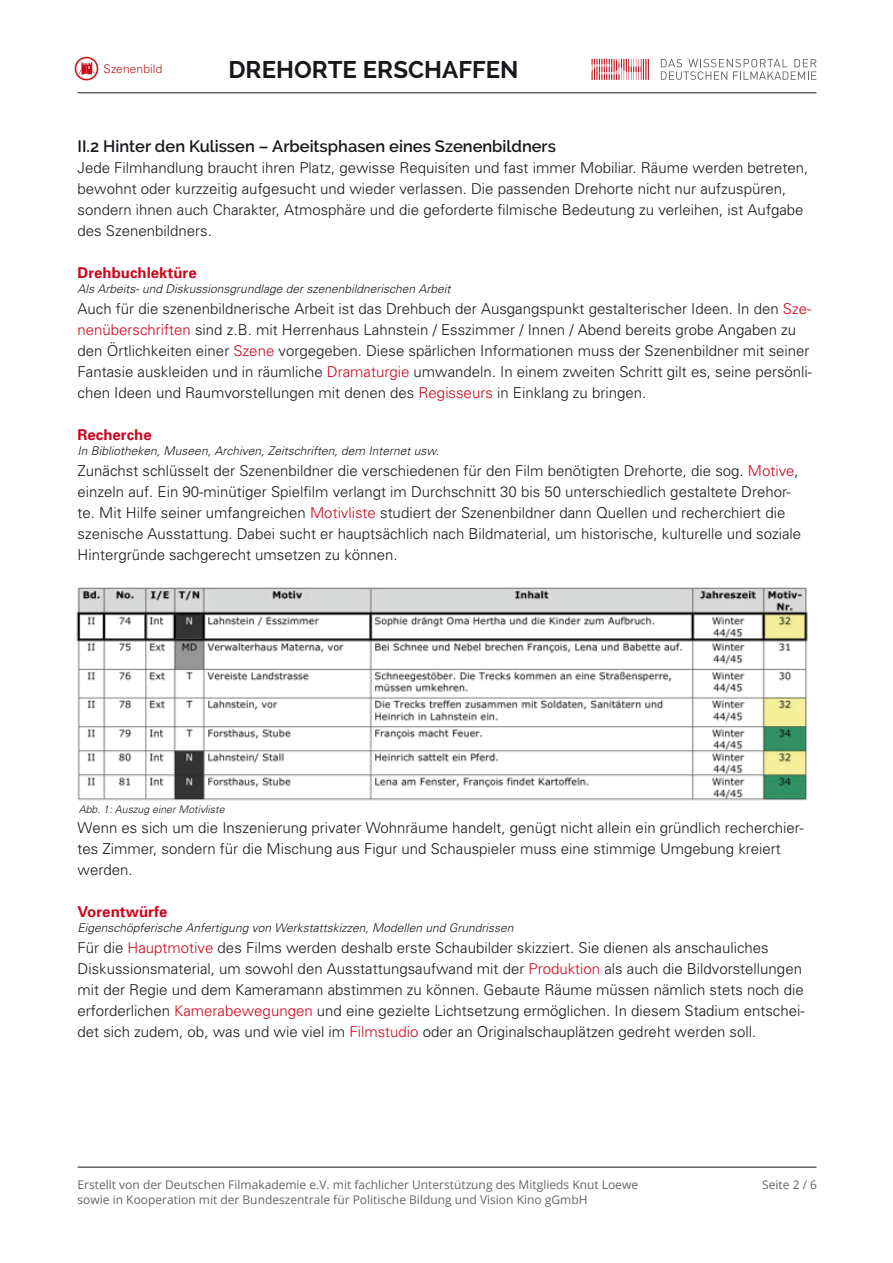
<style>
.page{position:relative;width:893px;height:1263px;background:#fff}
.page>*{position:absolute;margin:0;border:0;box-sizing:border-box;transform-origin:0 0}
.t1{font:700 24px "Raleway";color:#1a171c}
.Subline_Text{font:600 16.5px "Raleway";color:#1a171c}
.Fließtext{font:300 15px/21px "Univers";color:#1a171c}
.Fließtext-2{font:700 15px "Univers";color:#cd071e}
.Fließtext-3{font:italic 300 12px "Univers";color:#1a171c}
.t2{font:12px/14.4px "Open Sans";color:#646567}
.t3{font:300 12px "Univers";letter-spacing:.01em;color:#b91b26}
.Fließtext-4{font:italic 300 10.5px "Univers";color:#1a171c}
.s1{color:#cd071e}
</style>
<div class="page">
<svg style="left:591px;top:59px;width:58px;height:21px"></svg>
<hr style="left:78px;top:92px;width:738px;height:1px;background:#1a171c">
<hr style="left:78px;top:1167px;width:738px;height:1px;background:#1a171c">
<img style="left:74px;top:56px;width:25px;height:25px">
<svg style="left:661px;top:59px;width:155px;height:21px"></svg>
<img style="left:76px;top:587px;width:732px;height:214px">
<p class="t3" style="left:104px;top:62px;width:60px">Szenenbild</p>
<h1 class="t1" style="left:228px;top:56px;width:292px">DREHORTE ERSCHAFFEN</h1>
<p class="Subline_Text" style="left:78px;top:136px;width:480px">II.2 Hinter den Kulissen – Arbeitsphasen eines Szenenbildners</p>
<p class="Fließtext" style="left:78px;top:157px;width:732px">Jede Filmhandlung braucht ihren Platz, gewisse Requisiten und fast immer Mobiliar. Räume werden betreten, bewohnt oder kurzzeitig aufgesucht und wieder verlassen. Die passenden Drehorte nicht nur aufzuspüren, sondern ihnen auch Charakter, Atmosphäre und die geforderte filmische Bedeutung zu verleihen, ist Aufgabe des Szenenbildners.</p>
<p class="Fließtext-2" style="left:78px;top:263px;width:121px">Drehbuchlektüre</p>
<p class="Fließtext-3" style="left:78px;top:281px;width:374px">Als Arbeits- und Diskussionsgrundlage der szenenbildnerischen Arbeit</p>
<p class="Fließtext" style="left:78px;top:298px;width:736px">Auch für die szenenbildnerische Arbeit ist das Drehbuch der Ausgangspunkt gestalterischer Ideen. In den <span class="s1">Sze&shy;nenüberschriften</span> sind z.B. mit Herrenhaus Lahnstein / Esszimmer / Innen / Abend bereits grobe Angaben zu den Örtlichkeiten einer <span class="s1">Szene</span> vorgegeben. Diese spärlichen Informationen muss der Szenenbildner mit seiner Fantasie auskleiden und in räumliche <span class="s1">Dramaturgie</span> umwandeln. In einem zweiten Schritt gilt es, seine persönli&shy;chen Ideen und Raumvorstellungen mit denen des <span class="s1">Regisseurs</span> in Einklang zu bringen.</p>
<p class="Fließtext-2" style="left:78px;top:425px;width:76px">Recherche</p>
<p class="Fließtext-3" style="left:78px;top:443px;width:363px">In Bibliotheken, Museen, Archiven, Zeitschriften, dem Internet usw.</p>
<p class="Fließtext" style="left:78px;top:460px;width:725px">Zunächst schlüsselt der Szenenbildner die verschiedenen für den Film benötigten Drehorte, die sog. <span class="s1">Motive</span>, einzeln auf. Ein 90-minütiger Spielfilm verlangt im Durchschnitt 30 bis 50 unterschiedlich gestaltete Drehor&shy;te. Mit Hilfe seiner umfangreichen <span class="s1">Motivliste</span> studiert der Szenenbildner dann Quellen und recherchiert die szenische Ausstattung. Dabei sucht er hauptsächlich nach Bildmaterial, um historische, kulturelle und soziale Hintergründe sachgerecht umsetzen zu können.</p>
<p class="Fließtext-4" style="left:79px;top:803px;width:147px">Abb. 1: Auszug einer Motivliste</p>
<p class="Fließtext" style="left:78px;top:817px;width:727px">Wenn es sich um die Inszenierung privater Wohnräume handelt, genügt nicht allein ein gründlich recherchier&shy;tes Zimmer, sondern für die Mischung aus Figur und Schauspieler muss eine stimmige Umgebung kreiert werden.</p>
<p class="Fließtext-2" style="left:78px;top:902px;width:91px">Vorentwürfe</p>
<p class="Fließtext-3" style="left:78px;top:920px;width:437px">Eigenschöpferische Anfertigung von Werkstattskizzen, Modellen und Grundrissen</p>
<p class="Fließtext" style="left:78px;top:937px;width:728px">Für die <span class="s1">Hauptmotive</span> des Films werden deshalb erste Schaubilder skizziert. Sie dienen als anschauliches Diskussionsmaterial, um sowohl den Ausstattungsaufwand mit der <span class="s1">Produktion</span> als auch die Bildvorstellungen mit der Regie und dem Kameramann abstimmen zu können. Gebaute Räume müssen nämlich stets noch die erforderlichen <span class="s1">Kamerabewegungen</span> und eine gezielte Lichtsetzung ermöglichen. In diesem Stadium entschei&shy;det sich zudem, ob, was und wie viel im <span class="s1">Filmstudio</span> oder an Originalschauplätzen gedreht werden soll.</p>
<p class="t2" style="left:78px;top:1177px;width:562px">Erstellt von der Deutschen Filmakademie e.V. mit fachlicher Unterstützung des Mitglieds Knut Loewe sowie in Kooperation mit der Bundeszentrale für Politische Bildung und Vision Kino gGmbH</p>
<p class="t2" style="left:762px;top:1177px;width:56px">Seite 2 / 6</p>
</div>
